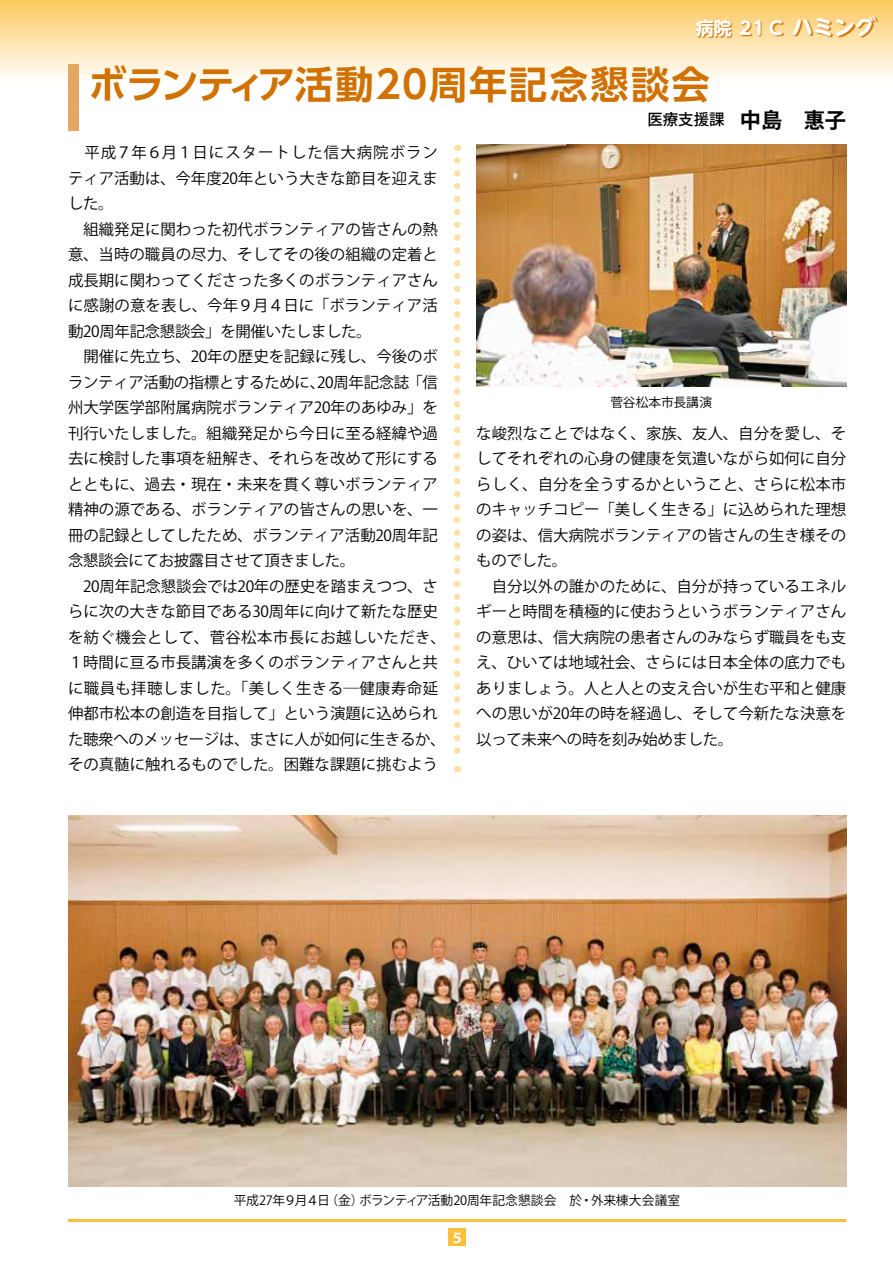
<style>
.page{position:relative;width:893px;height:1263px;background:#fff}
.page>*{position:absolute;margin:0;border:0;box-sizing:border-box;transform-origin:0 0}
.t1{font:700 38.25px "UD Shin Go Pro De";letter-spacing:.04em;color:#d07100}
.t2{font:700 18px "UD Shin M Go Pro";color:#fff}
.t3{font:15.45px/25.5px "Koz Go Pro";color:#000}
.t4{font:500 15.45px "Koz Go Pro";color:#000}
.t5{font:700 13.5px "Koz Go Pro";color:#fff}
.t6{font:12.75px "Koz Go Pro";letter-spacing:-.015em;color:#000}
.t7{font:12.75px "Koz Go Pro";letter-spacing:.005em;color:#000}
.s1{font-size:21px}
.s2{font-weight:700;font-size:21.3px}
</style>
<div class="page">
<div style="left:9px;top:0;width:884px;height:85px;background:linear-gradient(to bottom,#fbc85f,#fff)"></div>
<hr style="left:68px;top:1219px;width:778px;height:3px;background:#fac03d">
<div style="left:449px;top:1229px;width:17px;height:17px;background:#fac03d"></div>
<svg style="left:696px;top:17px;width:182px;height:22px;background:#efbc6a"></svg>
<div style="left:68px;top:64px;width:11px;height:66px;background:#e4a864"></div>
<svg style="left:454px;top:160px;width:6px;height:612px"></svg>
<img style="left:476px;top:145px;width:370px;height:242px">
<img style="left:68px;top:816px;width:778px;height:370px">
<p class="t2" style="left:696px;top:14px;width:182px">病院 21Ｃ <span class="s1">ハミング</span></p>
<h1 class="t1" style="left:89px;top:53px;width:623px">ボランティア活動20周年記念懇談会</h1>
<p class="t4" style="left:647px;top:110px;width:200px">医療支援課 <span class="s2">中島　惠子</span></p>
<p class="t3" style="left:68px;top:140px;width:379px">　平成７年６月１日にスタートした信大病院ボランティア活動は、今年度20年という大きな節目を迎えました。<br>　組織発足に関わった初代ボランティアの皆さんの熱意、当時の職員の尽力、そしてその後の組織の定着と成長期に関わってくださった多くのボランティアさんに感謝の意を表し、今年９月４日に「ボランティア活動20周年記念懇談会」を開催いたしました。<br>　開催に先立ち、20年の歴史を記録に残し、今後のボランティア活動の指標とするために、20周年記念誌「信州大学医学部附属病院ボランティア20年のあゆみ」を刊行いたしました。組織発足から今日に至る経緯や過去に検討した事項を紐解き、それらを改めて形にするとともに、過去・現在・未来を貫く尊いボランティア精神の源である、ボランティアの皆さんの思いを、一冊の記録としてしたため、ボランティア活動20周年記念懇談会にてお披露目させて頂きました。<br>　20周年記念懇談会では20年の歴史を踏まえつつ、さらに次の大きな節目である30周年に向けて新たな歴史を紡ぐ機会として、菅谷松本市長にお越しいただき、<br>１時間に亘る市長講演を多くのボランティアさんと共に職員も拝聴しました。「美しく生きる─健康寿命延伸都市松本の創造を目指して」という演題に込められた聴衆へのメッセージは、まさに人が如何に生きるか、その真髄に触れるものでした。困難な課題に挑むよう</p>
<p class="t7" style="left:610px;top:394px;width:103px">菅谷松本市長講演</p>
<p class="t3" style="left:476px;top:421px;width:371px">な峻烈なことではなく、家族、友人、自分を愛し、そしてそれぞれの心身の健康を気遣いながら如何に自分らしく、自分を全うするかということ、さらに松本市のキャッチコピー「美しく生きる」に込められた理想の姿は、信大病院ボランティアの皆さんの生き様そのものでした。<br>　自分以外の誰かのために、自分が持っているエネルギーと時間を積極的に使おうというボランティアさんの意思は、信大病院の患者さんのみならず職員をも支え、ひいては地域社会、さらには日本全体の底力でもありましょう。人と人との支え合いが生む平和と健康への思いが20年の時を経過し、そして今新たな決意を以って未来への時を刻み始めました。</p>
<p class="t6" style="left:234px;top:1192px;width:448px">平成27年９月４日（金）ボランティア活動20周年記念懇談会　於・外来棟大会議室</p>
<p class="t5" style="left:450px;top:1229px;width:15px">５</p>
</div>
